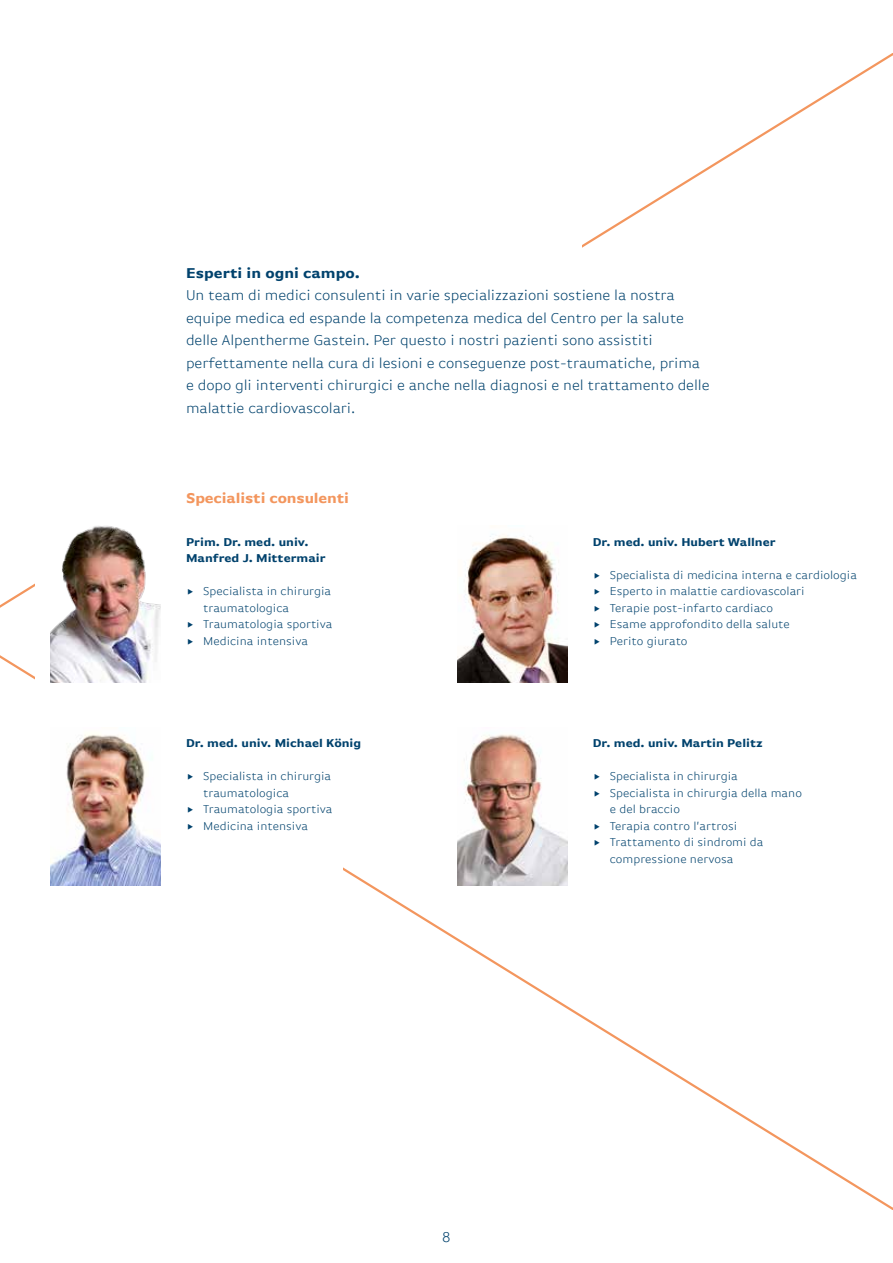
<style>
.page{position:relative;width:893px;height:1263px;background:#fff}
.page>*{position:absolute;margin:0;border:0;box-sizing:border-box;transform-origin:0 0}
.t1{font:300 15px/22.5px "Basic Gothic Offc Pro";letter-spacing:-.01em;color:#00426d}
.t2{font:700 15px "Basic Gothic Offc Pro";letter-spacing:-.01em;color:#f3965e}
.t3{font:700 15px "Basic Gothic Offc Pro";color:#00426d}
.t4{font:300 12px/16.5px "Basic Gothic Offc Pro";color:#00426d}
.t5{font:700 12px/16.5px "Basic Gothic Offc Pro";color:#00426d}
</style>
<div class="page">
<img style="left:465px;top:534px;width:93px;height:97px">
<img style="left:51px;top:734px;width:110px;height:151px">
<svg style="left:343px;top:631px;width:550px;height:579px"></svg>
<svg style="left:582px;top:53px;width:311px;height:195px"></svg>
<svg style="left:0;top:584px;width:34px;height:95px"></svg>
<img style="left:51px;top:526px;width:110px;height:157px">
<svg style="left:595px;top:639px;width:5px;height:5px"></svg>
<svg style="left:595px;top:774px;width:5px;height:6px"></svg>
<svg style="left:595px;top:790px;width:5px;height:6px"></svg>
<svg style="left:595px;top:823px;width:5px;height:6px"></svg>
<svg style="left:595px;top:840px;width:5px;height:6px"></svg>
<p class="t3" style="left:186px;top:264px;width:175px">Esperti in ogni campo.</p>
<p class="t1" style="left:186px;top:284px;width:525px">Un team di medici consulenti in varie specializzazioni sostiene la nostra equipe medica ed espande la competenza medica del Centro per la salute delle Alpentherme Gastein. Per questo i nostri pazienti sono assistiti perfettamente nella cura di lesioni e conseguenze post-traumatiche, prima e dopo gli interventi chirurgici e anche nella diagnosi e nel trattamento delle malattie cardiovascolari.</p>
<p class="t2" style="left:186px;top:489px;width:164px">Specialisti consulenti</p>
<p class="t5" style="left:186px;top:533px;width:141px">Prim. Dr. med. univ.<br>Manfred J. Mittermair</p>
<p class="t4" style="left:203px;top:583px;width:131px">Specialista in chirurgia traumatologica<br>Traumatologia sportiva<br>Medicina intensiva</p>
<p class="t5" style="left:186px;top:735px;width:177px">Dr. med. univ. Michael König</p>
<p class="t4" style="left:203px;top:768px;width:131px">Specialista in chirurgia traumatologica<br>Traumatologia sportiva<br>Medicina intensiva</p>
<p class="t5" style="left:593px;top:533px;width:184px">Dr. med. univ. Hubert Wallner</p>
<p class="t4" style="left:610px;top:567px;width:249px">Specialista di medicina interna e cardiologia Esperto in malattie cardiovascolari<br>Terapie post-infarto cardiaco<br>Esame approfondito della salute<br>Perito giurato</p>
<p class="t5" style="left:593px;top:735px;width:171px">Dr. med. univ. Martin Pelitz</p>
<p class="t4" style="left:610px;top:768px;width:194px">Specialista in chirurgia<br>Specialista in chirurgia della mano e del braccio<br>Terapia contro l’artrosi<br>Trattamento di sindromi da compressione nervosa</p>
<p class="t1" style="left:442px;top:1225px;width:11px">8</p>
</div>
